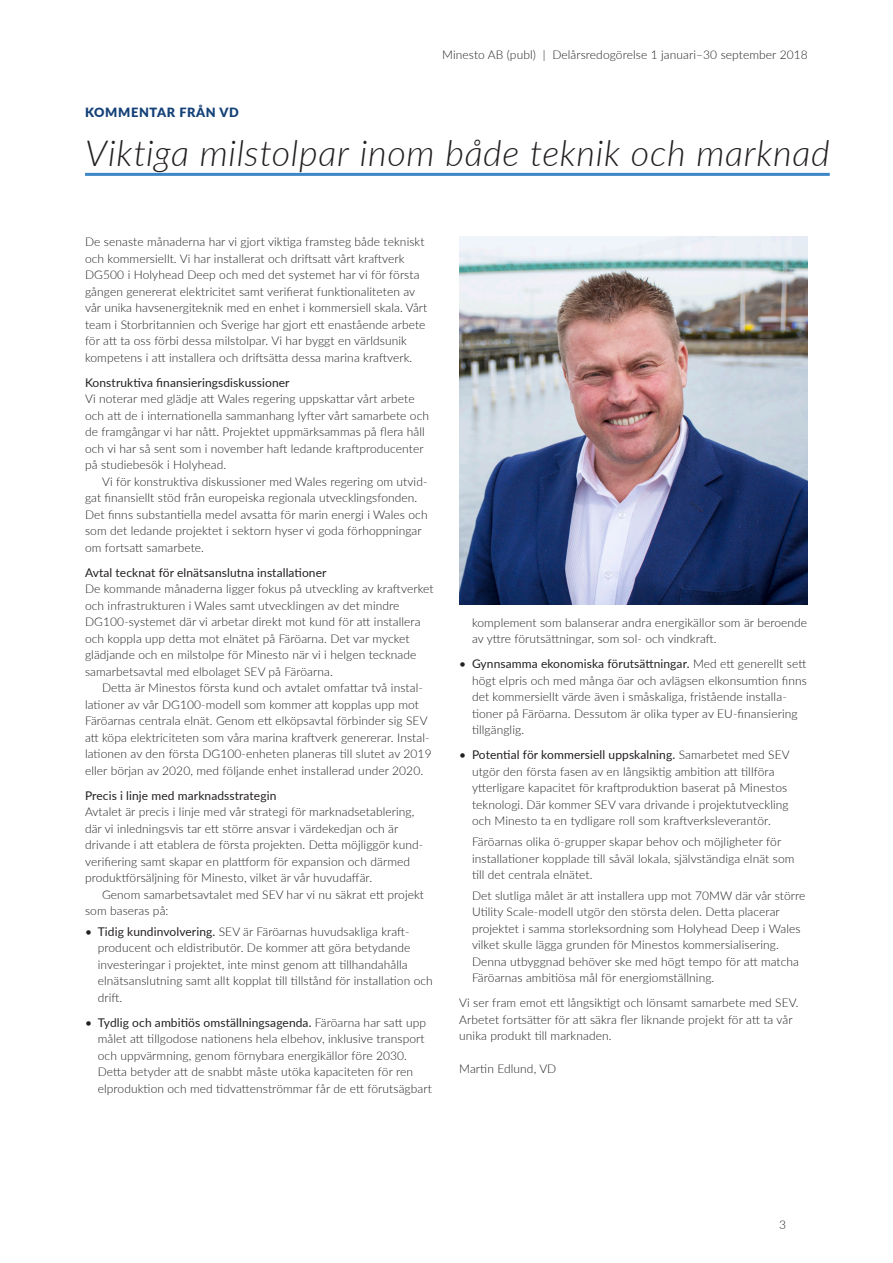
<style>
.page{position:relative;width:893px;height:1263px;background:#fff}
.page>*{position:absolute;margin:0;border:0;box-sizing:border-box;transform-origin:0 0}
.Rubrik_1{font:italic 300 36px "Lato";letter-spacing:.02em;color:#231f20}
.Rubrik_3{font:900 12.75px "Lato";letter-spacing:.05em;color:#144178}
.Brödtext{font:300 12px/16.5px "Lato";letter-spacing:.01em;color:#231f20}
.Brödtext_indrag{font:300 12px/16.5px "Lato";letter-spacing:.01em;color:#231f20}
.Mellanrubrik{font:12px "Lato";letter-spacing:.01em;color:#231f20}
.s1{font-weight:400}
</style>
<div class="page">
<hr style="left:85px;top:173px;width:745px;height:3px;background:#3b87c7">
<img style="left:459px;top:236px;width:349px;height:369px">
<p class="Brödtext" style="left:442px;top:46px;width:367px">Minesto AB (publ) | Delårsredogörelse 1 januari–30 september 2018</p>
<p class="Rubrik_3" style="left:85px;top:102px;width:155px">KOMMENTAR FRÅN VD</p>
<p class="Rubrik_1" style="left:85px;top:128px;width:746px">Viktiga milstolpar inom både teknik och marknad</p>
<p class="Brödtext" style="left:85px;top:233px;width:344px">De senaste månaderna har vi gjort viktiga framsteg både tekniskt och kommersiellt. Vi har installerat och driftsatt vårt kraftverk DG500 i Holyhead Deep och med det systemet har vi för första gången genererat elektricitet samt verifierat funktionaliteten av vår unika havsenergiteknik med en enhet i kommersiell skala. Vårt team i Storbritannien och Sverige har gjort ett enastående arbete för att ta oss förbi dessa milstolpar. Vi har byggt en världsunik kompetens i att installera och driftsätta dessa marina kraftverk.</p>
<p class="Mellanrubrik" style="left:85px;top:374px;width:206px">Konstruktiva finansieringsdiskussioner</p>
<p class="Brödtext" style="left:85px;top:390px;width:346px">Vi noterar med glädje att Wales regering uppskattar vårt arbete och att de i internationella sammanhang lyfter vårt samarbete och de framgångar vi har nått. Projektet uppmärksammas på flera håll och vi har så sent som i november haft ledande kraftproducenter på studiebesök i Holyhead.</p>
<p class="Brödtext_indrag" style="left:85px;top:472px;width:344px;text-indent:17px">Vi för konstruktiva diskussioner med Wales regering om utvid&shy;gat finansiellt stöd från europeiska regionala utvecklingsfonden.<br>Det finns substantiella medel avsatta för marin energi i Wales och som det ledande projektet i sektorn hyser vi goda förhoppningar om fortsatt samarbete.</p>
<p class="Mellanrubrik" style="left:85px;top:564px;width:243px">Avtal tecknat för elnätsanslutna installationer</p>
<p class="Brödtext" style="left:85px;top:580px;width:350px">De kommande månaderna ligger fokus på utveckling av kraftverket och infrastrukturen i Wales samt utvecklingen av det mindre DG100-systemet där vi arbetar direkt mot kund för att installera och koppla upp detta mot elnätet på Färöarna. Det var mycket glädjande och en milstolpe för Minesto när vi i helgen tecknade samarbetsavtal med elbolaget SEV på Färöarna.</p>
<p class="Brödtext_indrag" style="left:85px;top:679px;width:348px;text-indent:17px">Detta är Minestos första kund och avtalet omfattar två instal&shy;lationer av vår DG100-modell som kommer att kopplas upp mot Färöarnas centrala elnät. Genom ett elköpsavtal förbinder sig SEV att köpa elektriciteten som våra marina kraftverk genererar. Instal&shy;lationen av den första DG100-enheten planeras till slutet av 2019 eller början av 2020, med följande enhet installerad under 2020.</p>
<p class="Mellanrubrik" style="left:85px;top:787px;width:193px">Precis i linje med marknadsstrategin</p>
<p class="Brödtext" style="left:85px;top:803px;width:340px">Avtalet är precis i linje med vår strategi för marknadsetablering, där vi inledningsvis tar ett större ansvar i värdekedjan och är drivande i att etablera de första projekten. Detta möjliggör kund&shy;verifiering samt skapar en plattform för expansion och därmed produktförsäljning för Minesto, vilket är vår huvudaffär.</p>
<p class="Brödtext_indrag" style="left:85px;top:886px;width:341px;text-indent:17px">Genom samarbetsavtalet med SEV har vi nu säkrat ett projekt som baseras på:</p>
<p class="Brödtext" style="left:98px;top:923px;width:337px;text-indent:-13px"><span class="s1">• Tidig kundinvolvering.</span> SEV är Färöarnas huvudsakliga kraft&shy;producent och eldistributör. De kommer att göra betydande investeringar i projektet, inte minst genom att tillhandahålla elnätsanslutning samt allt kopplat till tillstånd för installation och drift.</p>
<p class="Brödtext" style="left:98px;top:1014px;width:336px;text-indent:-13px"><span class="s1">• Tydlig och ambitiös omställningsagenda.</span> Färöarna har satt upp målet att tillgodose nationens hela elbehov, inklusive transport och uppvärmning, genom förnybara energikällor före 2030.<br>Detta betyder att de snabbt måste utöka kapaciteten för ren elproduktion och med tidvattenströmmar får de ett förutsägbart</p>
<p class="Brödtext" style="left:472px;top:614px;width:337px">komplement som balanserar andra energikällor som är beroende av yttre förutsättningar, som sol- och vindkraft.</p>
<p class="Brödtext" style="left:472px;top:655px;width:336px;text-indent:-13px"><span class="s1">• Gynnsamma ekonomiska förutsättningar.</span> Med ett generellt sett högt elpris och med många öar och avlägsen elkonsumtion finns det kommersiellt värde även i småskaliga, fristående installa&shy;tioner på Färöarna. Dessutom är olika typer av EU-finansiering tillgänglig.</p>
<p class="Brödtext" style="left:472px;top:746px;width:319px;text-indent:-13px"><span class="s1">• Potential för kommersiell uppskalning.</span> Samarbetet med SEV utgör den första fasen av en långsiktig ambition att tillföra ytterligare kapacitet för kraftproduktion baserat på Minestos teknologi. Där kommer SEV vara drivande i projektutveckling och Minesto ta en tydligare roll som kraftverksleverantör.</p>
<p class="Brödtext" style="left:472px;top:833px;width:324px">Färöarnas olika ö-grupper skapar behov och möjligheter för installationer kopplade till såväl lokala, självständiga elnät som till det centrala elnätet.</p>
<p class="Brödtext" style="left:472px;top:887px;width:335px">Det slutliga målet är att installera upp mot 70MW där vår större Utility Scale-modell utgör den största delen. Detta placerar projektet i samma storleksordning som Holyhead Deep i Wales vilket skulle lägga grunden för Minestos kommersialisering.<br>Denna utbyggnad behöver ske med högt tempo för att matcha Färöarnas ambitiösa mål för energiomställning.</p>
<p class="Brödtext" style="left:459px;top:994px;width:341px">Vi ser fram emot ett långsiktigt och lönsamt samarbete med SEV.<br>Arbetet fortsätter för att säkra fler liknande projekt för att ta vår unika produkt till marknaden.</p>
<p class="Brödtext" style="left:459px;top:1060px;width:99px">Martin Edlund, VD</p>
<p class="Brödtext" style="left:779px;top:1216px;width:8px">3</p>
</div>
